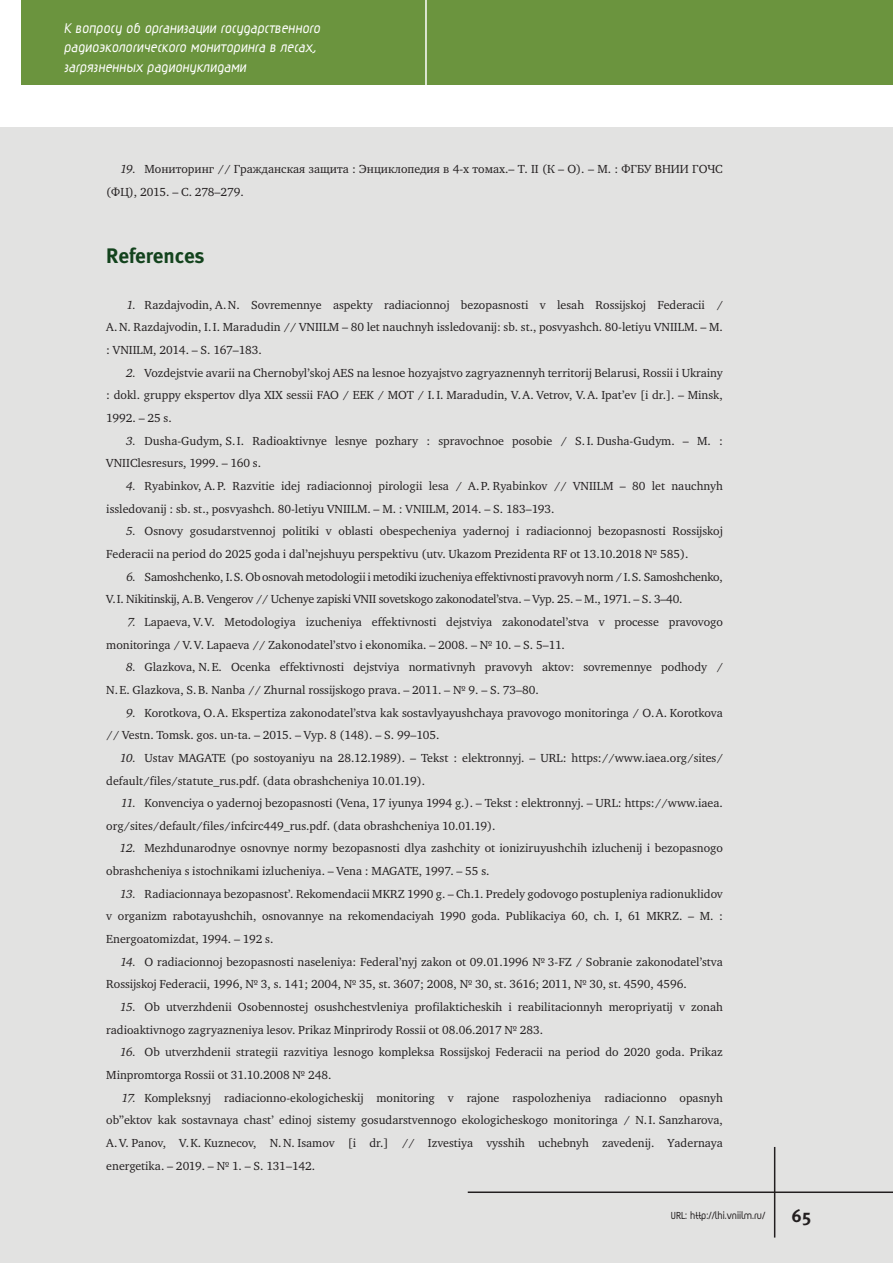
<style>
.page{position:relative;width:893px;height:1263px;background:#fff}
.page>*{position:absolute;margin:0;border:0;box-sizing:border-box;transform-origin:0 0}
.Zag_2{font:21px "Meta Bold LFC";letter-spacing:-.005em;color:#13431d}
.t1{font:18px "Meta Bold C";color:#231f20}
.t2{font:700 16.5px/19.8px "Magic C";color:#fff}
.t3{font:12px/22.6px "Charter C";color:#231f20}
.t4{font:12px/22.6px "Charter C";letter-spacing:-.02em;color:#231f20}
.t5{font:700 12px "Magic C";color:#231f20}
.s1{font-style:italic}
</style>
<div class="page">
<div style="left:0;top:128px;width:893px;height:1135px;background:#e2e2e1"></div>
<div style="left:21px;top:0;width:872px;height:85px;background:#6b943e"></div>
<hr style="left:425px;top:0;width:2px;height:85px;background:#fff">
<hr style="left:468px;top:1191px;width:425px;height:2px;background:#231f20">
<hr style="left:774px;top:1147px;width:1px;height:90px;background:#231f20">
<h3 class="t2" style="left:64px;top:19px;width:260px">К вопросу об организации государственного радиоэкологического мониторинга в лесах, загрязненных радионуклидами</h3>
<p class="t3" style="left:106px;top:158px;width:618px;text-indent:14px"><span class="s1">19.</span> Мониторинг // Гражданская защита : Энциклопедия в 4-х томах.– Т. II (К – О). – М. : ФГБУ ВНИИ ГОЧС (ФЦ), 2015. – С. 278–279.</p>
<p class="Zag_2" style="left:106px;top:244px;width:100px">References</p>
<p class="t3" style="left:106px;top:293px;width:618px;text-align:justify;text-indent:20px"><span class="s1">1.</span> Razdajvodin, A.N. Sovremennye aspekty radiacionnoj bezopasnosti v lesah Rossijskoj Federacii / A.N. Razdajvodin, I.I. Maradudin // VNIILM – 80 let nauchnyh issledovanij: sb. st., posvyashch. 80-letiyu VNIILM. – M. : VNIILM, 2014. – S. 167–183.</p>
<p class="t3" style="left:106px;top:361px;width:618px;text-align:justify;text-indent:20px"><span class="s1">2.</span> Vozdejstvie avarii na Chernobyl’skoj AES na lesnoe hozyajstvo zagryaznennyh territorij Belarusi, Rossii i Ukrainy : dokl. gruppy ekspertov dlya XIX sessii FAO / EEK / MOT / I.I. Maradudin, V.A. Vetrov, V.A. Ipat’ev [i dr.]. – Minsk, 1992. – 25 s.</p>
<p class="t3" style="left:106px;top:429px;width:618px;text-indent:20px"><span class="s1">3.</span> Dusha-Gudym, S.I. Radioaktivnye lesnye pozhary : spravochnoe posobie / S.I. Dusha-Gudym. – M. :<br>VNIIClesresurs, 1999. – 160 s.</p>
<p class="t3" style="left:106px;top:475px;width:618px;text-indent:20px"><span class="s1">4.</span> Ryabinkov, A.P. Razvitie idej radiacionnoj pirologii lesa / A.P. Ryabinkov // VNIILM – 80 let nauchnyh issledovanij : sb. st., posvyashch. 80-letiyu VNIILM. – M. : VNIILM, 2014. – S. 183–193.</p>
<p class="t3" style="left:106px;top:520px;width:618px;text-indent:20px"><span class="s1">5.</span> Osnovy gosudarstvennoj politiki v oblasti obespecheniya yadernoj i radiacionnoj bezopasnosti Rossijskoj<br>Federacii na period do 2025 goda i dal’nejshuyu perspektivu (utv. Ukazom Prezidenta RF ot 13.10.2018 № 585).</p>
<p class="t4" style="left:106px;top:565px;width:618px;text-indent:20px"><span class="s1">6.</span> Samoshchenko, I.S. Ob osnovah metodologii i metodiki izucheniya effektivnosti pravovyh norm / I.S. Samoshchenko,<br>V.I. Nikitinskij, A.B. Vengerov // Uchenye zapiski VNII sovetskogo zakonodatel’stva. – Vyp. 25. – M., 1971. – S. 3–40.</p>
<p class="t3" style="left:106px;top:611px;width:618px;text-indent:21px"><span class="s1">7.</span> Lapaeva, V.V. Metodologiya izucheniya effektivnosti dejstviya zakonodatel’stva v processe pravovogo monitoringa / V.V. Lapaeva // Zakonodatel’stvo i ekonomika. – 2008. – № 10. – S. 5–11.</p>
<p class="t3" style="left:106px;top:656px;width:618px;text-indent:20px"><span class="s1">8.</span> Glazkova, N.E. Ocenka effektivnosti dejstviya normativnyh pravovyh aktov: sovremennye podhody /<br>N.E. Glazkova, S.B. Nanba // Zhurnal rossijskogo prava. – 2011. – № 9. – S. 73–80.</p>
<p class="t3" style="left:106px;top:701px;width:618px;text-indent:20px"><span class="s1">9.</span> Korotkova, O.A. Ekspertiza zakonodatel’stva kak sostavlyayushchaya pravovogo monitoringa / O.A. Korotkova // Vestn. Tomsk. gos. un-ta. – 2015. – Vyp. 8 (148). – S. 99–105.</p>
<p class="t3" style="left:106px;top:746px;width:618px;text-indent:14px"><span class="s1">10.</span> Ustav MAGATE (po sostoyaniyu na 28.12.1989). – Tekst : elektronnyj. – URL: https://www.iaea.org/sites/ default/files/statute_rus.pdf. (data obrashcheniya 10.01.19).</p>
<p class="t3" style="left:106px;top:792px;width:618px;text-indent:15px"><span class="s1">11.</span> Konvenciya o yadernoj bezopasnosti (Vena, 17 iyunya 1994 g.). – Tekst : elektronnyj. – URL: https://www.iaea. org/sites/default/files/infcirc449_rus.pdf. (data obrashcheniya 10.01.19).</p>
<p class="t3" style="left:106px;top:837px;width:618px;text-indent:14px"><span class="s1">12.</span> Mezhdunarodnye osnovnye normy bezopasnosti dlya zashchity ot ioniziruyushchih izluchenij i bezopasnogo obrashcheniya s istochnikami izlucheniya. – Vena : MAGATE, 1997. – 55 s.</p>
<p class="t3" style="left:106px;top:882px;width:618px;text-align:justify;text-indent:14px"><span class="s1">13.</span> Radiacionnaya bezopasnost’. Rekomendacii MKRZ 1990 g. – Ch.1. Predely godovogo postupleniya radionuklidov v organizm rabotayushchih, osnovannye na rekomendaciyah 1990 goda. Publikaciya 60, ch. I, 61 MKRZ. – M. :<br>Energoatomizdat, 1994. – 192 s.</p>
<p class="t3" style="left:106px;top:950px;width:618px;text-indent:14px"><span class="s1">14.</span> O radiacionnoj bezopasnosti naseleniya: Federal’nyj zakon ot 09.01.1996 № 3-FZ / Sobranie zakonodatel’stva<br>Rossijskoj Federacii, 1996, № 3, s. 141; 2004, № 35, st. 3607; 2008, № 30, st. 3616; 2011, № 30, st. 4590, 4596.</p>
<p class="t3" style="left:106px;top:996px;width:618px;text-indent:14px"><span class="s1">15.</span> Ob utverzhdenii Osobennostej osushchestvleniya profilakticheskih i reabilitacionnyh meropriyatij v zonah radioaktivnogo zagryazneniya lesov. Prikaz Minprirody Rossii ot 08.06.2017 № 283.</p>
<p class="t3" style="left:106px;top:1041px;width:618px;text-indent:14px"><span class="s1">16.</span> Ob utverzhdenii strategii razvitiya lesnogo kompleksa Rossijskoj Federacii na period do 2020 goda. Prikaz<br>Minpromtorga Rossii ot 31.10.2008 № 248.</p>
<p class="t3" style="left:106px;top:1086px;width:618px;text-align:justify;text-indent:15px"><span class="s1">17.</span> Kompleksnyj radiacionno-ekologicheskij monitoring v rajone raspolozheniya radiacionno opasnyh ob”ektov kak sostavnaya chast’ edinoj sistemy gosudarstvennogo ekologicheskogo monitoringa / N.I. Sanzharova, A.V. Panov, V.K. Kuznecov, N.N. Isamov [i dr.] // Izvestiya vysshih uchebnyh zavedenij. Yаdernaya energetika. – 2019. – № 1. – S. 131–142.</p>
<p class="t5" style="left:671px;top:1210px;width:96px">URL: http://lhi.vniilm.ru/</p>
<h2 class="t1" style="left:792px;top:1205px;width:21px">65</h2>
</div>
